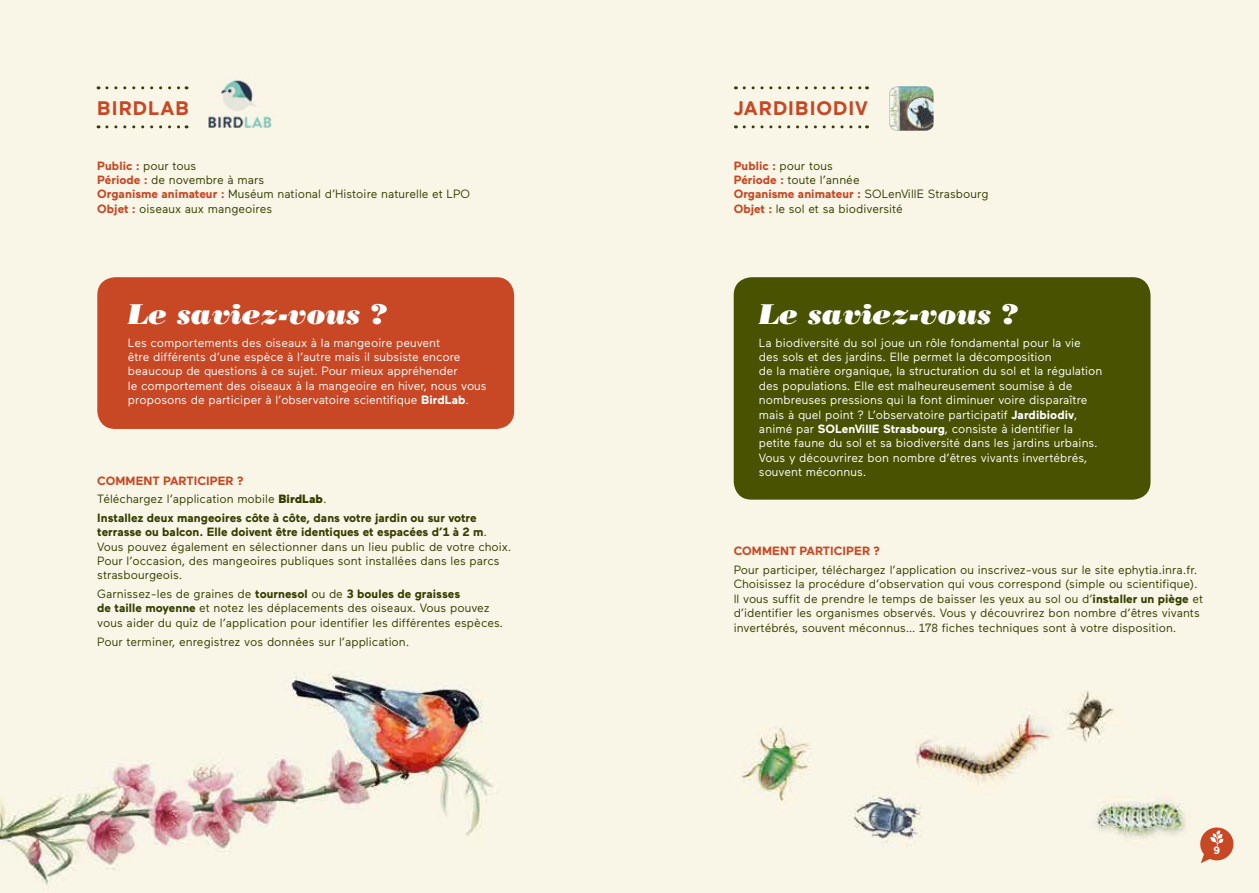
<style>
.page{position:relative;width:1259px;height:893px;background:#f9f6e7}
.page>*{position:absolute;margin:0;border:0;box-sizing:border-box;transform-origin:0 0}
.t1{font:italic 28.5px "Bodoni Poster";color:#fff}
.t2{font:700 19.5px "Maax";letter-spacing:.05em;color:#c84725}
.t3{font:12px/14.4px "Maax";color:#353e00}
.t4{font:12px/14.4px "Maax";color:#fff}
.t5{font:700 12px/18.6px "Maax";color:#353e00}
.t6{font:700 12px "Maax";color:#c84725}
.t7{font:700 10.65px "Maax";color:#fffffd}
.s1{font-weight:700;color:#c84725}
.s2{font-weight:700}
.s3{color:#c84725}
.s4{font-weight:400}
.s5{font-weight:900}
</style>
<div class="page">
<div style="left:733px;top:277px;width:417px;height:223px;background:#495201;border-radius:18px"></div>
<img style="left:889px;top:86px;width:44px;height:45px">
<img style="left:204px;top:78px;width:74px;height:50px">
<svg style="left:107px;top:86px;width:80px;height:3px"></svg>
<svg style="left:107px;top:125px;width:80px;height:3px"></svg>
<div style="left:97px;top:277px;width:417px;height:152px;background:#c84725;border-radius:18px"></div>
<svg style="left:744px;top:86px;width:123px;height:3px"></svg>
<svg style="left:744px;top:125px;width:123px;height:3px"></svg>
<svg style="left:1199px;top:826px;width:35px;height:37px"></svg>
<h2 class="t2" style="left:97px;top:97px;width:93px">BIRDLAB</h2>
<p class="t3" style="left:97px;top:158px;width:374px"><span class="s1">Public :</span> pour tous<br><span class="s1">Période :</span> de novembre à mars<br><span class="s1">Organisme animateur :</span> Muséum national d’Histoire naturelle et LPO <span class="s1">Objet :</span> oiseaux aux mangeoires</p>
<h1 class="t1" style="left:128px;top:297px;width:263px">Le saviez-vous ?</h1>
<p class="t4" style="left:128px;top:335px;width:360px">Les comportements des oiseaux à la mangeoire peuvent<br>être différents d’une espèce à l’autre mais il subsiste encore beaucoup de questions à ce sujet. Pour mieux appréhender<br>le comportement des oiseaux à la mangeoire en hiver, nous vous proposons de participer à l’observatoire scientifique <span class="s2">BirdLab</span>.</p>
<p class="t5" style="left:97px;top:471px;width:381px"><span class="s3">COMMENT PARTICIPER ?<br></span><span class="s4">Téléchargez l’application mobile</span> <span class="s5">BirdLab</span><span class="s4">.<br></span>Installez deux mangeoires côte à côte, dans votre jardin ou sur votre</p>
<p class="t3" style="left:97px;top:525px;width:416px"><span class="s2">terrasse ou balcon. Elle doivent être identiques et espacées d’1 à 2 m</span>.<br>Vous pouvez également en sélectionner dans un lieu public de votre choix.<br>Pour l’occasion, des mangeoires publiques sont installées dans les parcs strasbourgeois.</p>
<p class="t3" style="left:97px;top:587px;width:407px">Garnissez-les de graines de <span class="s2">tournesol</span> ou de <span class="s2">3 boules de graisses<br>de taille moyenne</span> et notez les déplacements des oiseaux. Vous pouvez vous aider du quiz de l’application pour identifier les différentes espèces.</p>
<p class="t3" style="left:97px;top:634px;width:314px">Pour terminer, enregistrez vos données sur l’application.</p>
<h2 class="t2" style="left:733px;top:97px;width:136px">JARDIBIODIV</h2>
<p class="t3" style="left:733px;top:158px;width:256px"><span class="s1">Public :</span> pour tous<br><span class="s1">Période :</span> toute l’année<br><span class="s1">Organisme animateur :</span> SOLenVillE Strasbourg<br><span class="s1">Objet :</span> le sol et sa biodiversité</p>
<h1 class="t1" style="left:759px;top:297px;width:263px">Le saviez-vous ?</h1>
<p class="t4" style="left:759px;top:335px;width:345px">La biodiversité du sol joue un rôle fondamental pour la vie des sols et des jardins. Elle permet la décomposition<br>de la matière organique, la structuration du sol et la régulation des populations. Elle est malheureusement soumise à de nombreuses pressions qui la font diminuer voire disparaître mais à quel point ? L’observatoire participatif <span class="s2">Jardibiodiv</span>, animé par <span class="s2">SOLenVillE Strasbourg</span>, consiste à identifier la petite faune du sol et sa biodiversité dans les jardins urbains.<br>Vous y découvrirez bon nombre d’êtres vivants invertébrés, souvent méconnus.</p>
<p class="t6" style="left:733px;top:545px;width:148px">COMMENT PARTICIPER ?</p>
<p class="t3" style="left:733px;top:563px;width:471px">Pour participer, téléchargez l’application ou inscrivez-vous sur le site ephytia.inra.fr.<br>Choisissez la procédure d’observation qui vous correspond (simple ou scientifique). ll vous suffit de prendre le temps de baisser les yeux au sol ou d’<span class="s2">installer un piège</span> et d’identifier les organismes observés. Vous y découvrirez bon nombre d’êtres vivants invertébrés, souvent méconnus… 178 fiches techniques sont à votre disposition.</p>
<p class="t7" style="left:1213px;top:844px;width:8px">9</p>
</div>
